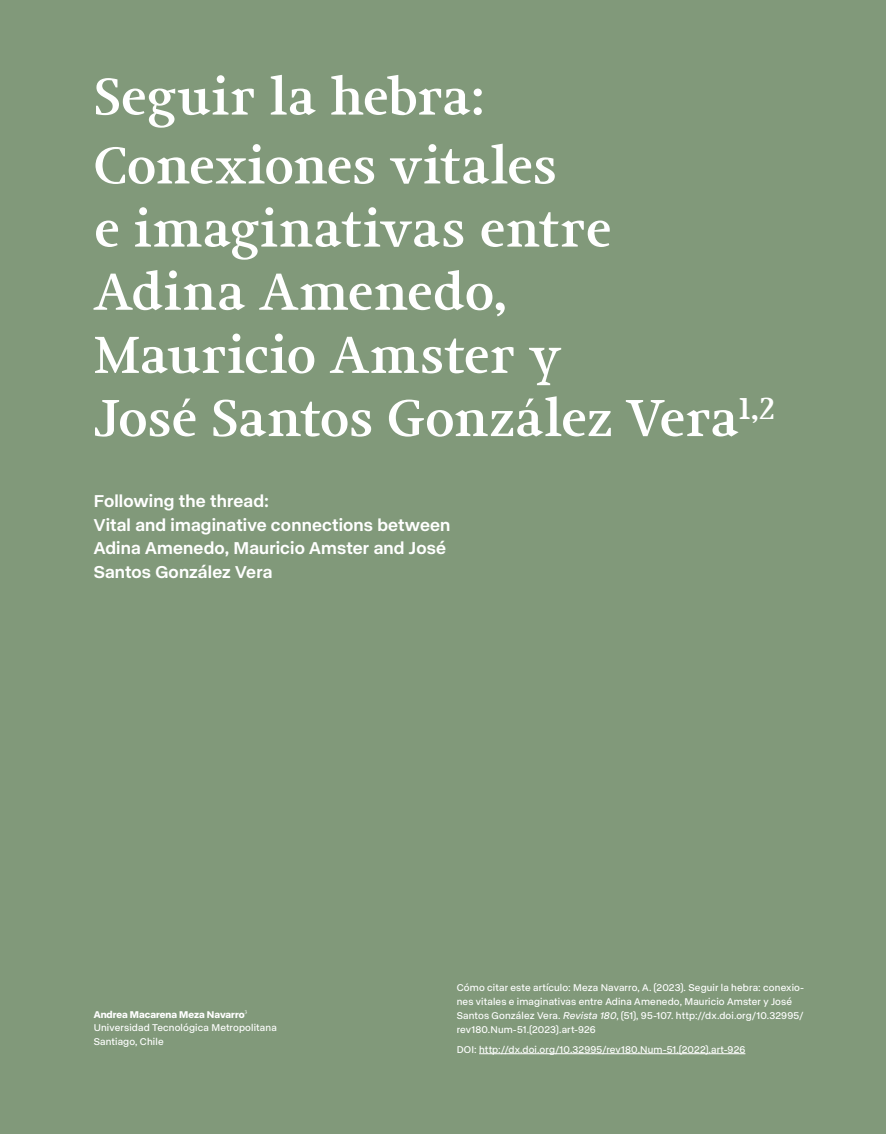
<style>
.page{position:relative;width:886px;height:1134px;background:#81997a}
.page>*{position:absolute;margin:0;border:0;box-sizing:border-box;transform-origin:0 0}
.t1{font:50px/63.1px "Jude W00 Bold Lining Numbers";letter-spacing:-.01em;color:#fff}
.t2{font:500 17.5px/23.8px "ABC Normal";letter-spacing:.01em;color:#fff}
.t3{font:10px/13.8px "ABC Normal";letter-spacing:.015em;color:#fff}
.s1{font-weight:700}
.s2{font-style:italic}
</style>
<div class="page">
<hr style="left:479px;top:1053px;width:266px;height:1px;background:#fff">
<h1 class="t1" style="left:94px;top:63px;width:465px;line-height:68.9px">Seguir la hebra:<br>Conexiones vitales</h1>
<h1 class="t1" style="left:94px;top:198px;width:683px">e imaginativas entre<br>Adina Amenedo,<br>Mauricio Amster y<br>José Santos González Vera<sup>1,2</sup></h1>
<h2 class="t2" style="left:94px;top:488px;width:358px">Following the thread:<br>Vital and imaginative connections between<br>Adina Amenedo, Mauricio Amster and José<br>Santos González Vera</h2>
<p class="t3" style="left:94px;top:1007px;width:185px"><span class="s1">Andrea Macarena Meza Navarro</span><sup>3<br></sup>Universidad Tecnológica Metropolitana<br>Santiago, Chile</p>
<p class="t3" style="left:457px;top:980px;width:348px">Cómo citar este artículo: Meza Navarro, A. (2023). Seguir la hebra: conexio&shy;nes vitales e imaginativas entre Adina Amenedo, Mauricio Amster y José Santos González Vera. <span class="s2">Revista 180</span>, (51), 95-107. http://dx.doi.org/10.32995/ rev180.Num-51.(2023).art-926</p>
<p class="t3" style="left:457px;top:1042px;width:290px">DOI: http://dx.doi.org/10.32995/rev180.Num-51.(2022).art-926</p>
</div>
